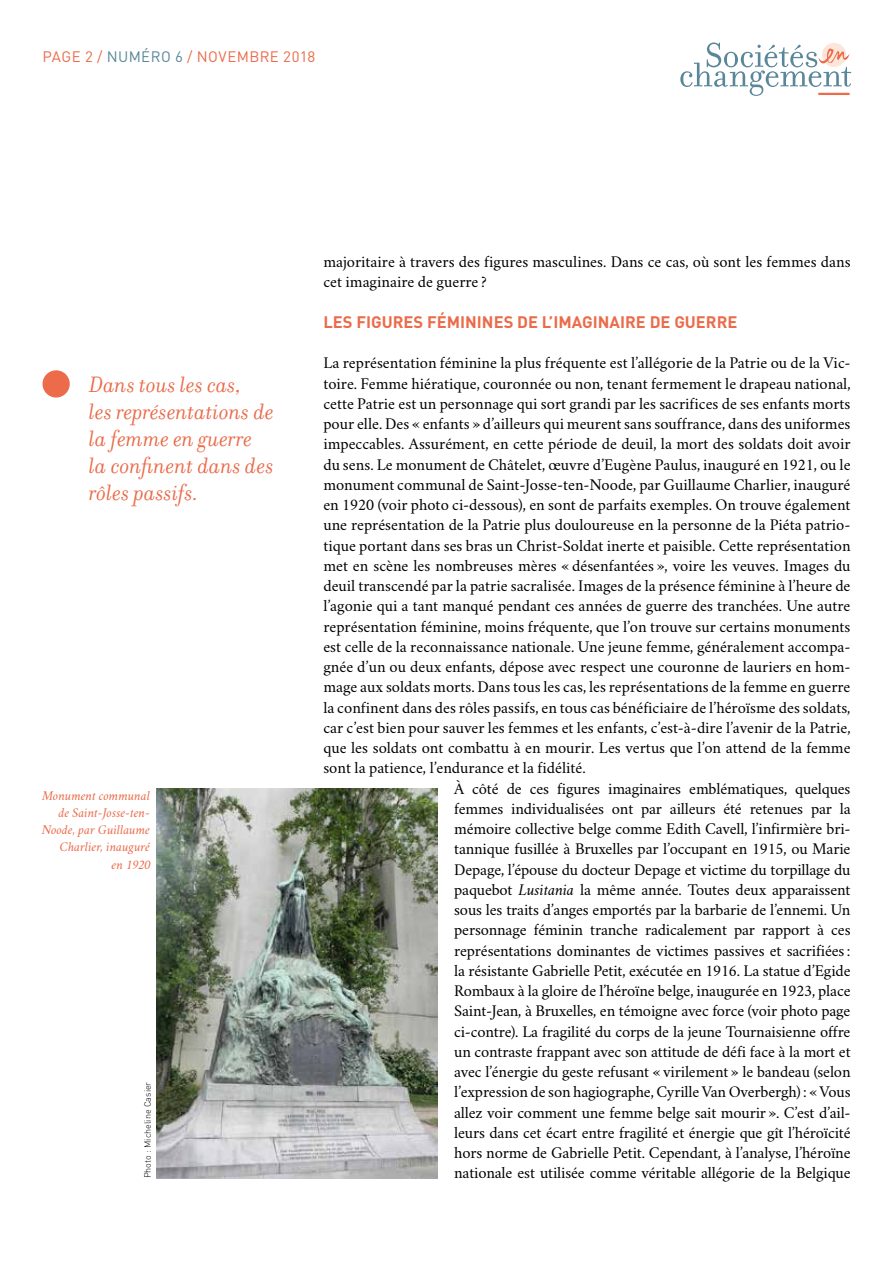
<style>
.page{position:relative;width:893px;height:1263px;background:#fff}
.page>*{position:absolute;margin:0;border:0;box-sizing:border-box;transform-origin:0 0}
.t1{font:italic 24px/27px "Filosofia OT";color:#eb6b4a}
.t2{font:16.5px/20.2px "Crimson";color:#000}
.t3{font:700 16.5px "DIN";color:#eb6b4a}
.t4{font:15px "DIN";letter-spacing:.025em;color:#eb6b4a}
.t5{font:italic 13.5px/17.2px "Crimson";color:#eb6b4a;text-align:right}
.t6{font:300 9px "DIN";color:#000}
.s1{color:#5a869a}
.s2{font-style:italic}
</style>
<div class="page">
<svg style="left:680px;top:43px;width:171px;height:53px"></svg>
<div style="left:43px;top:370px;width:27px;height:27px;background:#eb6b4a;border-radius:50%"></div>
<img style="left:156px;top:789px;width:281px;height:389px">
<p class="t4" style="left:43px;top:48px;width:274px">PAGE 2 / <span class="s1">NUMÉRO 6</span> / NOVEMBRE 2018</p>
<h1 class="t1" style="left:89px;top:371px;width:186px">Dans tous les cas,<br>les représentations de la femme en guerre la confinent dans des rôles passifs.</h1>
<p class="t5" style="left:42px;top:786px;width:110px">Monument communal de Saint-Josse-ten-<br>Noode, par Guillaume<br>Charlier, inauguré<br>en 1920</p>
<p class="t6" style="left:141px;top:1178px;width:98px;rotate:-90deg">Photo : Micheline Casier</p>
<p class="t2" style="left:323px;top:250px;width:529px">majoritaire à travers des figures masculines. Dans ce cas, où sont les femmes dans cet imaginaire de guerre ?</p>
<p class="t3" style="left:323px;top:311px;width:413px">LES FIGURES FÉMININES DE L’IMAGINAIRE DE GUERRE</p>
<p class="t2" style="left:323px;top:351px;width:529px">La représentation féminine la plus fréquente est l’allégorie de la Patrie ou de la Vic-</p>
<p class="t2" style="left:323px;top:371px;width:529px">toire. Femme hiératique, couronnée ou non, tenant fermement le drapeau national,</p>
<p class="t2" style="left:323px;top:391px;width:529px">cette Patrie est un personnage qui sort grandi par les sacrifices de ses enfants morts</p>
<p class="t2" style="left:323px;top:412px;width:529px">pour elle. Des « enfants » d’ailleurs qui meurent sans souffrance, dans des uniformes</p>
<p class="t2" style="left:323px;top:432px;width:529px">impeccables. Assurément, en cette période de deuil, la mort des soldats doit avoir</p>
<p class="t2" style="left:323px;top:452px;width:529px">du sens. Le monument de Châtelet, œuvre d’Eugène Paulus, inauguré en 1921, ou le</p>
<p class="t2" style="left:323px;top:472px;width:529px">monument communal de Saint-Josse-ten-Noode, par Guillaume Charlier, inauguré</p>
<p class="t2" style="left:323px;top:493px;width:529px">en 1920 (voir photo ci-dessous), en sont de parfaits exemples. On trouve également</p>
<p class="t2" style="left:323px;top:513px;width:529px">une représentation de la Patrie plus douloureuse en la personne de la Piéta patrio-</p>
<p class="t2" style="left:323px;top:533px;width:529px">tique portant dans ses bras un Christ-Soldat inerte et paisible. Cette représentation</p>
<p class="t2" style="left:323px;top:553px;width:529px">met en scène les nombreuses mères « désenfantées », voire les veuves. Images du</p>
<p class="t2" style="left:323px;top:574px;width:529px">deuil transcendé par la patrie sacralisée. Images de la présence féminine à l’heure de</p>
<p class="t2" style="left:323px;top:594px;width:529px">l’agonie qui a tant manqué pendant ces années de guerre des tranchées. Une autre</p>
<p class="t2" style="left:323px;top:614px;width:529px">représentation féminine, moins fréquente, que l’on trouve sur certains monuments</p>
<p class="t2" style="left:323px;top:634px;width:529px">est celle de la reconnaissance nationale. Une jeune femme, généralement accompa-</p>
<p class="t2" style="left:323px;top:655px;width:529px">gnée d’un ou deux enfants, dépose avec respect une couronne de lauriers en hom-</p>
<p class="t2" style="left:323px;top:675px;width:529px">mage aux soldats morts. Dans tous les cas, les représentations de la femme en guerre</p>
<p class="t2" style="left:323px;top:695px;width:529px">la confinent dans des rôles passifs, en tous cas bénéficiaire de l’héroïsme des soldats,</p>
<p class="t2" style="left:323px;top:715px;width:529px">car c’est bien pour sauver les femmes et les enfants, c’est-à-dire l’avenir de la Patrie,</p>
<p class="t2" style="left:323px;top:735px;width:529px">que les soldats ont combattu à en mourir. Les vertus que l’on attend de la femme</p>
<p class="t2" style="left:323px;top:756px;width:264px">sont la patience, l’endurance et la fidélité.</p>
<p class="t2" style="left:454px;top:776px;width:398px">À côté de ces figures imaginaires emblématiques, quelques</p>
<p class="t2" style="left:454px;top:796px;width:398px">femmes individualisées ont par ailleurs été retenues par la</p>
<p class="t2" style="left:454px;top:816px;width:398px">mémoire collective belge comme Edith Cavell, l’infirmière bri-</p>
<p class="t2" style="left:454px;top:837px;width:398px">tannique fusillée à Bruxelles par l’occupant en 1915, ou Marie</p>
<p class="t2" style="left:454px;top:857px;width:398px">Depage, l’épouse du docteur Depage et victime du torpillage du</p>
<p class="t2" style="left:454px;top:877px;width:398px">paquebot <span class="s2">Lusitania</span> la même année. Toutes deux apparaissent</p>
<p class="t2" style="left:454px;top:897px;width:398px">sous les traits d’anges emportés par la barbarie de l’ennemi. Un</p>
<p class="t2" style="left:454px;top:918px;width:398px">personnage féminin tranche radicalement par rapport à ces</p>
<p class="t2" style="left:454px;top:938px;width:398px">représentations dominantes de victimes passives et sacrifiées :</p>
<p class="t2" style="left:454px;top:958px;width:398px">la résistante Gabrielle Petit, exécutée en 1916. La statue d’Egide</p>
<p class="t2" style="left:454px;top:978px;width:398px">Rombaux à la gloire de l’héroïne belge, inaugurée en 1923, place</p>
<p class="t2" style="left:454px;top:999px;width:398px">Saint-Jean, à Bruxelles, en témoigne avec force (voir photo page</p>
<p class="t2" style="left:454px;top:1019px;width:398px">ci-contre). La fragilité du corps de la jeune Tournaisienne offre</p>
<p class="t2" style="left:454px;top:1039px;width:398px">un contraste frappant avec son attitude de défi face à la mort et</p>
<p class="t2" style="left:454px;top:1059px;width:398px">avec l’énergie du geste refusant « virilement » le bandeau (selon</p>
<p class="t2" style="left:454px;top:1080px;width:398px">l’expression de son hagiographe, Cyrille Van Overbergh) : « Vous</p>
<p class="t2" style="left:454px;top:1100px;width:398px">allez voir comment une femme belge sait mourir ». C’est d’ail-</p>
<p class="t2" style="left:454px;top:1120px;width:398px">leurs dans cet écart entre fragilité et énergie que gît l’héroïcité</p>
<p class="t2" style="left:454px;top:1140px;width:398px">hors norme de Gabrielle Petit. Cependant, à l’analyse, l’héroïne</p>
<p class="t2" style="left:454px;top:1161px;width:398px">nationale est utilisée comme véritable allégorie de la Belgique</p>
</div>
